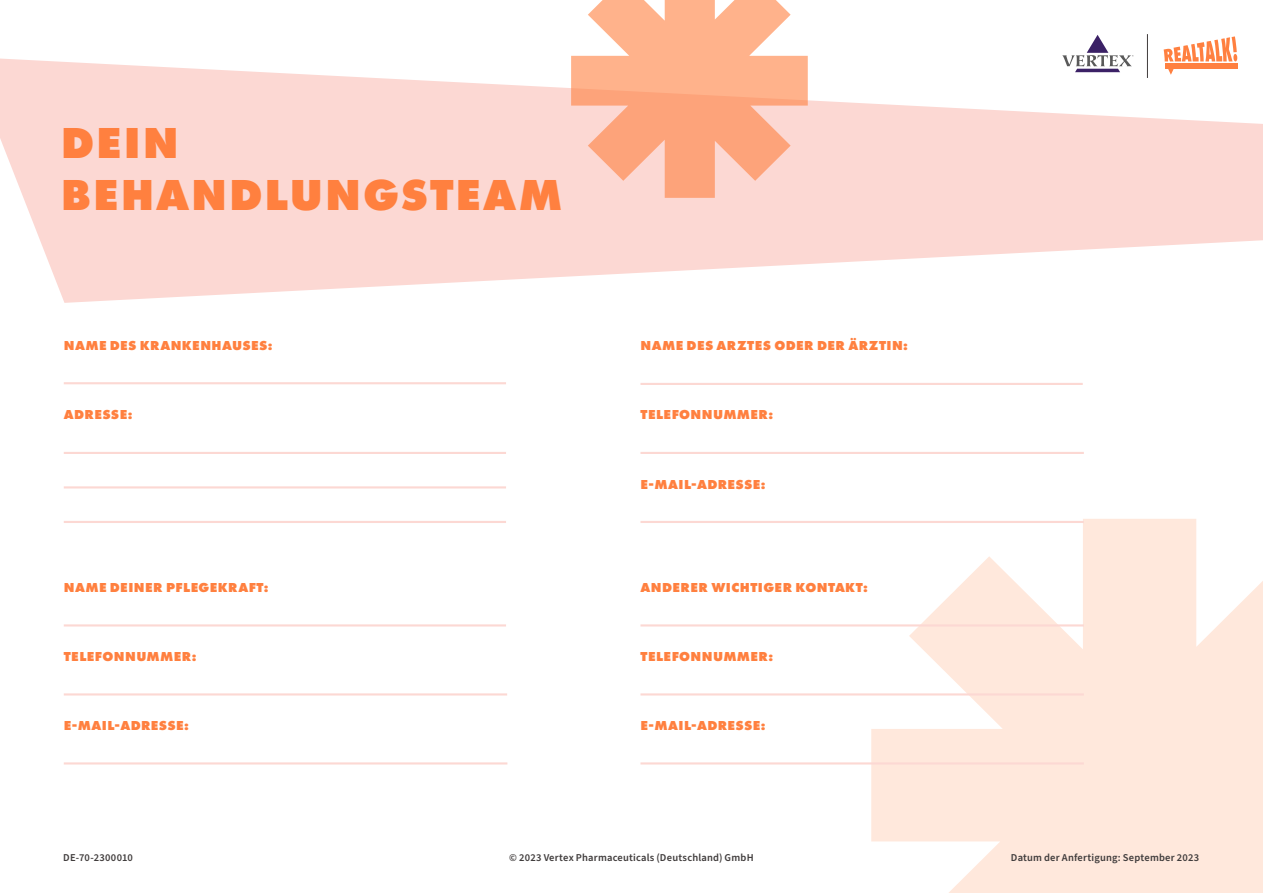
<style>
.page{position:relative;width:1263px;height:893px;background:#fff}
.page>*{position:absolute;margin:0;border:0;box-sizing:border-box;transform-origin:0 0}
.t1{font:800 45px/52.5px "Futura PT";letter-spacing:.04em;color:#ff803f}
.t2{font:800 13.5px "Futura PT";letter-spacing:.025em;color:#ff803f}
.t3{font:600 10.5px "Source Sans Pro";letter-spacing:.02em;color:#403c3c}
</style>
<div class="page">
<svg style="left:0;top:59px;width:1263px;height:244px;fill:#fcd8d3"></svg>
<hr style="left:64px;top:382px;width:442px;height:2px;background:#fcd8d3">
<hr style="left:64px;top:452px;width:442px;height:2px;background:#fcd8d3">
<hr style="left:64px;top:486px;width:442px;height:2px;background:#fcd8d3">
<hr style="left:64px;top:521px;width:442px;height:2px;background:#fcd8d3">
<hr style="left:64px;top:624px;width:442px;height:2px;background:#fcd8d3">
<hr style="left:64px;top:693px;width:443px;height:2px;background:#fcd8d3">
<hr style="left:64px;top:762px;width:443px;height:2px;background:#fcd8d3">
<svg style="left:871px;top:519px;width:392px;height:374px;fill:#ffe8dc"></svg>
<hr style="left:640px;top:383px;width:443px;height:2px;background:#fcd8d3">
<hr style="left:640px;top:452px;width:444px;height:2px;background:#fcd8d3">
<hr style="left:640px;top:521px;width:444px;height:2px;background:#fcd8d3">
<hr style="left:640px;top:624px;width:444px;height:2px;background:#fcd8d3">
<hr style="left:640px;top:693px;width:444px;height:2px;background:#fcd8d3">
<hr style="left:640px;top:762px;width:444px;height:2px;background:#fcd8d3">
<svg style="left:571px;top:0;width:237px;height:198px;background:#fdbca0"></svg>
<hr style="left:1147px;top:34px;width:1px;height:44px;background:#403c3c">
<svg style="left:1062px;top:35px;width:71px;height:37px"></svg>
<div style="left:1165px;top:64px;width:72px;height:5px;background:#ff8040"></div>
<svg style="left:1168px;top:69px;width:5px;height:6px"></svg>
<svg style="left:1163px;top:36px;width:74px;height:25px"></svg>
<h1 class="t1" style="left:61px;top:116px;width:503px">DEIN<br>BEHANDLUNGSTEAM</h1>
<p class="t2" style="left:64px;top:337px;width:210px">NAME DES KRANKENHAUSES:</p>
<p class="t2" style="left:640px;top:337px;width:269px">NAME DES ARZTES ODER DER ÄRZTIN:</p>
<p class="t2" style="left:64px;top:406px;width:70px">ADRESSE:</p>
<p class="t2" style="left:640px;top:406px;width:134px">TELEFONNUMMER:</p>
<p class="t2" style="left:640px;top:475px;width:127px">E-MAIL-ADRESSE:</p>
<p class="t2" style="left:64px;top:579px;width:206px">NAME DEINER PFLEGEKRAFT:</p>
<p class="t2" style="left:640px;top:579px;width:229px">ANDERER WICHTIGER KONTAKT:</p>
<p class="t2" style="left:64px;top:648px;width:134px">TELEFONNUMMER:</p>
<p class="t2" style="left:640px;top:648px;width:134px">TELEFONNUMMER:</p>
<p class="t2" style="left:64px;top:717px;width:127px">E-MAIL-ADRESSE:</p>
<p class="t2" style="left:640px;top:717px;width:127px">E-MAIL-ADRESSE:</p>
<p class="t3" style="left:63px;top:851px;width:71px">DE-70-2300010</p>
<p class="t3" style="left:509px;top:851px;width:246px">© 2023 Vertex Pharmaceuticals (Deutschland) GmbH</p>
<p class="t3" style="left:1011px;top:851px;width:190px">Datum der Anfertigung: September 2023</p>
</div>
